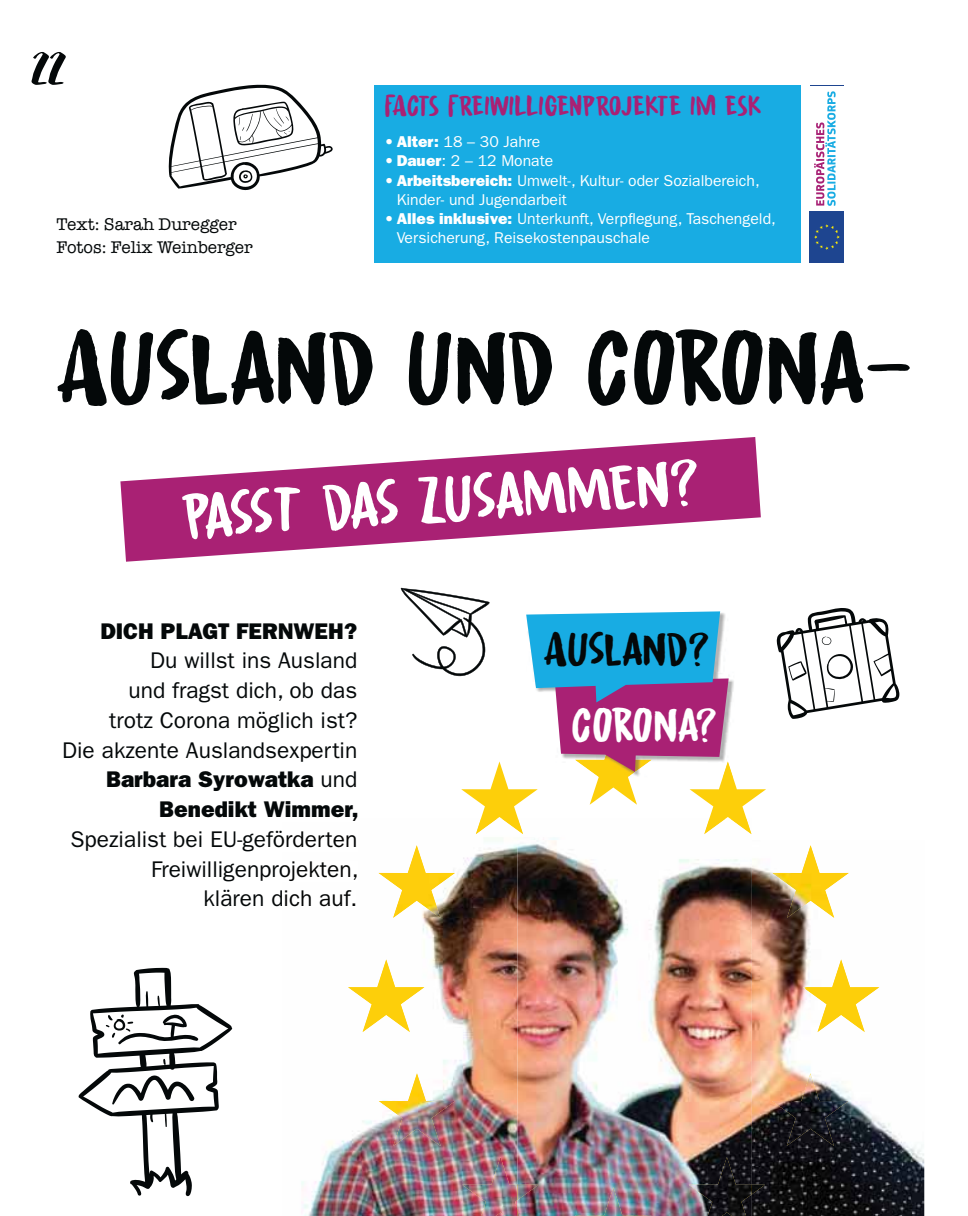
<style>
.page{position:relative;width:968px;height:1216px;background:#fff}
.page>*{position:absolute;margin:0;border:0;box-sizing:border-box;transform-origin:0 0}
.t1{font:106.75px "Awesome Sauce DEMO";color:#040809}
.t2{font:70px "Debby";color:#040809}
.t3{font:66.85px "Awesome Sauce DEMO";color:#fff}
.t4{font:48.65px "Awesome Sauce DEMO";color:#fff}
.t5{font:48.12px "Awesome Sauce DEMO";color:#040809}
.t6{font:22.75px/29.8px "ITC Franklin Gothic Std";color:#040809;text-align:right}
.t7{font:22.75px/29.8px "ITC Franklin Gothic Std Hvy";color:#040809;text-align:right}
.t8{font:17.5px/22.8px "American Typewriter";color:#040809}
.t9{font:15.75px/19.2px "ITC Franklin Gothic Std";color:#fff}
.s1{font-family:"ITC Franklin Gothic Std Hvy"}
.s2{font-family:"ITC Franklin Gothic Std"}
.s3{color:#040505}
</style>
<div class="page">
<svg style="left:120px;top:437px;width:640px;height:124px;fill:#a92174"></svg>
<svg style="left:78px;top:967px;width:154px;height:229px"></svg>
<svg style="left:776px;top:608px;width:123px;height:111px"></svg>
<img style="left:751px;top:859px;width:173px;height:356px">
<img style="left:772px;top:845px;width:76px;height:72px">
<img style="left:802px;top:959px;width:77px;height:73px">
<img style="left:772px;top:1073px;width:76px;height:72px">
<img style="left:751px;top:1184px;width:14px;height:10px">
<img style="left:301px;top:837px;width:450px;height:378px">
<img style="left:378px;top:845px;width:77px;height:72px">
<img style="left:348px;top:959px;width:76px;height:73px">
<img style="left:378px;top:1073px;width:77px;height:72px">
<img style="left:301px;top:837px;width:56px;height:14px">
<img style="left:301px;top:861px;width:56px;height:20px">
<img style="left:301px;top:890px;width:54px;height:16px">
<img style="left:462px;top:1156px;width:76px;height:59px">
<img style="left:575px;top:1187px;width:76px;height:28px">
<img style="left:688px;top:1156px;width:63px;height:59px">
<img style="left:517px;top:1184px;width:21px;height:31px">
<div style="left:374px;top:85px;width:427px;height:177px;background:#18ace3"></div>
<svg style="left:168px;top:85px;width:165px;height:106px"></svg>
<svg style="left:273px;top:117px;width:9px;height:10px"></svg>
<svg style="left:814px;top:91px;width:21px;height:115px"></svg>
<hr style="left:809px;top:85px;width:34px;height:1px;background:#1e4590">
<div style="left:809px;top:211px;width:34px;height:51px;background:#1e4590"></div>
<svg style="left:814px;top:224px;width:25px;height:26px"></svg>
<div style="left:182px;top:491px;width:51px;height:49px;background:#a92174"></div>
<div style="left:322px;top:481px;width:56px;height:50px;background:#a92174"></div>
<svg style="left:418px;top:476px;width:28px;height:48px"></svg>
<svg style="left:401px;top:588px;width:365px;height:246px"></svg>
<div style="left:494px;top:458px;width:205px;height:61px;background:#a92174"></div>
<h2 class="t2" style="left:32px;top:17px;width:35px">22</h2>
<p class="t8" style="left:56px;top:213px;width:198px">Text: Sarah Duregger<br>Fotos: Felix Weinberger</p>
<p class="t9" style="left:384px;top:134px;width:157px"><span class="s1">• Alter:</span> 18 – 30 Jahre</p>
<p class="t9" style="left:384px;top:153px;width:170px"><span class="s1">• Dauer</span>: 2 – 12 Monate</p>
<p class="t9" style="left:396px;top:172px;width:364px;text-indent:-12px"><span class="s1">• Arbeitsbereich:</span> Umwelt-, Kultur- oder Sozialbereich,<br>Kinder- und Jugendarbeit</p>
<p class="t9" style="left:396px;top:211px;width:380px;text-indent:-12px"><span class="s1">• Alles inklusive:</span> Unterkunft, Verpflegung, Taschengeld,<br>Versicherung, Reisekostenpauschale</p>
<h1 class="t1" style="left:108px;top:305px;width:713px">◆▲● ■ ◆■ □ □■</h1>
<h3 class="t3" style="left:227px;top:475px;width:269px;rotate:-4deg">▲▲▼ ▲ ◆▲</h3>
<h3 class="t7" style="left:100px;top:618px;width:258px">DICH PLAGT FERNWEH?</h3>
<h3 class="t6" style="left:62px;top:648px;width:297px">Du willst ins Ausland<br>und fragst dich, ob das<br>trotz Corona möglich ist?<br>Die akzente Auslandsexpertin</h3>
<h3 class="t7" style="left:106px;top:767px;width:254px">Barbara Syrowatka <span class="s2">und<br></span>Benedikt Wimmer<span class="s3">,</span></h3>
<h3 class="t6" style="left:70px;top:826px;width:290px">Spezialist bei EU-gef<span class="s3">örderten<br></span>Freiwilligenpr<span class="s3">ojekten,<br></span>klären d<span class="s3">ich auf.</span></h3>
<h3 class="t5" style="left:567px;top:621px;width:101px">◆▲● ■</h3>
<h3 class="t4" style="left:592px;top:696px;width:87px">□ □■</h3>
</div>
